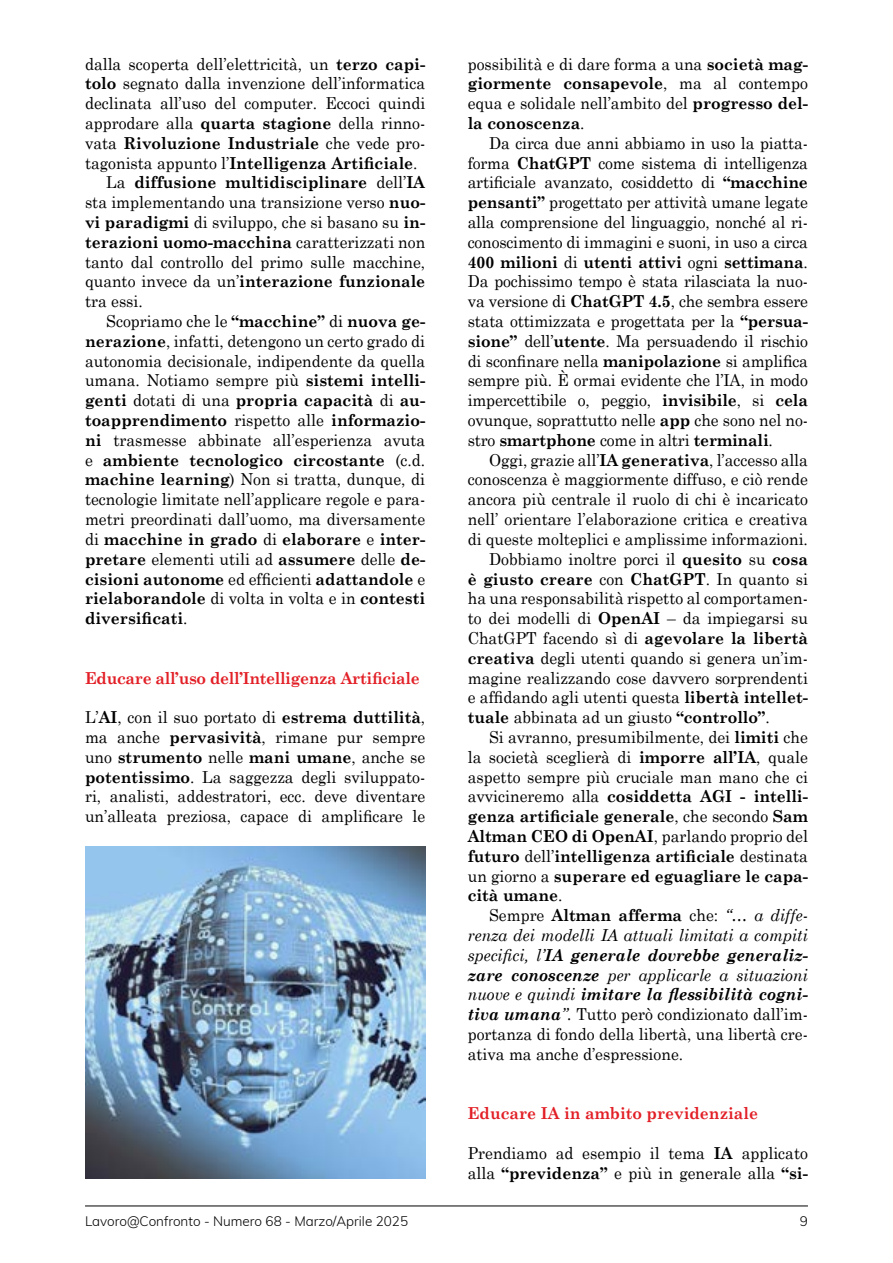
<style>
.page{position:relative;width:893px;height:1263px;background:#fff}
.page>*{position:absolute;margin:0;border:0;box-sizing:border-box;transform-origin:0 0}
.t1{font:16.5px/19.8px "Century Schoolbook";color:#000;text-align:justify;scale:.95 1}
.t2{font:700 16.5px "Century Schoolbook";color:#000;scale:.95 1}
.t3{font:italic 700 16.5px "Century Schoolbook";color:#000;scale:.95 1}
.t4{font:italic 16.5px "Century Schoolbook";color:#000;scale:.95 1}
.t5{font:700 16.5px "Century Schoolbook";letter-spacing:-.02em;color:#e21f26;scale:.95 1}
.t6{font:700 16.5px "Century Schoolbook";color:#e21f26;scale:.95 1}
.t7{font:300 13.5px "Muli";color:#000}
.s1{font-weight:700}
.s2{font-weight:400}
.s3{font-weight:400;font-style:italic}
.s4{font-weight:700;font-style:italic}
.s5{font-style:italic}
</style>
<div class="page">
<hr style="left:85px;top:1205px;width:723px;height:1px;background:#000">
<img style="left:85px;top:847px;width:340px;height:331px">
<p class="t1" style="left:85px;top:53px;width:360px">dalla scoperta dell’elettricità, un <span class="s1">terzo capi-</span></p>
<p class="t1" style="left:85px;top:73px;width:360px"><span class="s1">tolo</span> segnato dalla invenzione dell’informatica</p>
<p class="t1" style="left:85px;top:93px;width:360px">declinata all’uso del computer. Eccoci quindi</p>
<p class="t1" style="left:85px;top:113px;width:360px">approdare alla <span class="s1">quarta stagione</span> della rinno-</p>
<p class="t2" style="left:85px;top:133px;width:360px"><span class="s2">vata</span> Rivoluzione Industriale <span class="s2">che vede pro-</span></p>
<p class="t2" style="left:85px;top:153px;width:352px"><span class="s2">tagonista appunto l’</span>Intelligenza Artificiale<span class="s2">.</span></p>
<p class="t2" style="left:106px;top:172px;width:337px"><span class="s2">La</span> diffusione multidisciplinare <span class="s2">dell’</span>IA</p>
<p class="t1" style="left:85px;top:192px;width:360px">sta implementando una transizione verso <span class="s1">nuo-</span></p>
<p class="t1" style="left:85px;top:212px;width:360px"><span class="s1">vi paradigmi</span> di sviluppo, che si basano su <span class="s1">in-</span></p>
<p class="t2" style="left:85px;top:232px;width:360px">terazioni uomo-macchina <span class="s2">caratterizzati non</span></p>
<p class="t1" style="left:85px;top:251px;width:360px">tanto dal controllo del primo sulle macchine,</p>
<p class="t2" style="left:85px;top:271px;width:360px"><span class="s2">quanto invece da un’</span>interazione funzionale</p>
<p class="t1" style="left:85px;top:291px;width:62px">tra essi.</p>
<p class="t2" style="left:106px;top:311px;width:337px"><span class="s2">Scopriamo che le</span> “macchine” <span class="s2">di</span> nuova ge-</p>
<p class="t1" style="left:85px;top:331px;width:360px"><span class="s1">nerazione</span>, infatti, detengono un certo grado di</p>
<p class="t1" style="left:85px;top:350px;width:360px">autonomia decisionale, indipendente da quella</p>
<p class="t1" style="left:85px;top:370px;width:360px">umana. Notiamo sempre più <span class="s1">sistemi intelli-</span></p>
<p class="t2" style="left:85px;top:390px;width:360px">genti <span class="s2">dotati di una</span> propria capacità <span class="s2">di</span> au-</p>
<p class="t2" style="left:85px;top:410px;width:360px">toapprendimento <span class="s2">rispetto alle</span> informazio-</p>
<p class="t1" style="left:85px;top:430px;width:360px"><span class="s1">ni</span> trasmesse abbinate all’esperienza avuta</p>
<p class="t2" style="left:85px;top:450px;width:360px"><span class="s2">e</span> ambiente tecnologico circostante <span class="s2">(c.d.</span></p>
<p class="t1" style="left:85px;top:469px;width:360px"><span class="s1">machine learning</span>) Non si tratta, dunque, di</p>
<p class="t1" style="left:85px;top:489px;width:360px">tecnologie limitate nell’applicare regole e para-</p>
<p class="t1" style="left:85px;top:509px;width:360px">metri preordinati dall’uomo, ma diversamente</p>
<p class="t2" style="left:85px;top:529px;width:360px"><span class="s2">di</span> macchine in grado <span class="s2">di</span> elaborare <span class="s2">e</span> inter-</p>
<p class="t1" style="left:85px;top:548px;width:360px"><span class="s1">pretare</span> elementi utili ad <span class="s1">assumere</span> delle <span class="s1">de-</span></p>
<p class="t2" style="left:85px;top:568px;width:360px">cisioni autonome <span class="s2">ed efficienti</span> adattandole <span class="s2">e</span></p>
<p class="t2" style="left:85px;top:588px;width:360px">rielaborandole <span class="s2">di volta in volta e in</span> contesti</p>
<p class="t2" style="left:85px;top:608px;width:109px">diversificati<span class="s2">.</span></p>
<p class="t5" style="left:85px;top:667px;width:354px">Educare all’uso dell’Intelligenza Artificiale</p>
<p class="t1" style="left:85px;top:707px;width:360px">L’<span class="s1">AI</span>, con il suo portato di <span class="s1">estrema duttilità</span>, ma anche <span class="s1">pervasività</span>, rimane pur sempre uno <span class="s1">strumento</span> nelle <span class="s1">mani umane</span>, anche se <span class="s1">potentissimo</span>. La saggezza degli sviluppato&shy;ri, analisti, addestratori, ecc. deve diventare un’alleata preziosa, capace di amplificare le</p>
<p class="t1" style="left:468px;top:53px;width:360px">possibilità e di dare forma a una <span class="s1">società mag&shy;giormente consapevole</span>, ma al contempo equa e solidale nell’ambito del <span class="s1">progresso del&shy;la conoscenza</span>.</p>
<p class="t1" style="left:468px;top:133px;width:360px;text-indent:21px">Da circa due anni abbiamo in uso la piatta&shy;forma <span class="s1">ChatGPT</span> come sistema di intelligenza artificiale avanzato, cosiddetto di <span class="s1">“macchine pensanti”</span> progettato per attività umane legate alla comprensione del linguaggio, nonché al ri&shy;conoscimento di immagini e suoni, in uso a circa <span class="s1">400 milioni</span> di <span class="s1">utenti attivi</span> ogni <span class="s1">settimana</span>.<br>Da pochissimo tempo è stata rilasciata la nuo&shy;va versione di <span class="s1">ChatGPT 4.5</span>, che sembra essere stata ottimizzata e progettata per la <span class="s1">“persua&shy;sione”</span> dell’<span class="s1">utente</span>. Ma persuadendo il rischio di sconfinare nella <span class="s1">manipolazione</span> si amplifica sempre più. È ormai evidente che l’IA, in modo impercettibile o, peggio, <span class="s1">invisibile</span>, si <span class="s1">cela </span>ovunque, soprattutto nelle <span class="s1">app</span> che sono nel no&shy;stro <span class="s1">smartphone</span> come in altri <span class="s1">terminali</span>.</p>
<p class="t1" style="left:489px;top:449px;width:337px">Oggi, grazie all’<span class="s1">IA generativa</span>, l’accesso alla</p>
<p class="t1" style="left:468px;top:469px;width:360px">conoscenza è maggiormente diffuso, e ciò rende</p>
<p class="t1" style="left:468px;top:489px;width:360px">ancora più centrale il ruolo di chi è incaricato</p>
<p class="t1" style="left:468px;top:509px;width:360px">nell’ orientare l’elaborazione critica e creativa</p>
<p class="t1" style="left:468px;top:529px;width:360px">di queste molteplici e amplissime informazioni.</p>
<p class="t1" style="left:489px;top:548px;width:337px">Dobbiamo inoltre porci il <span class="s1">quesito</span> su <span class="s1">cosa</span></p>
<p class="t2" style="left:468px;top:568px;width:360px">è giusto creare <span class="s2">con</span> ChatGPT<span class="s2">. In quanto si</span></p>
<p class="t1" style="left:468px;top:588px;width:360px">ha una responsabilità rispetto al comportamen-</p>
<p class="t1" style="left:468px;top:608px;width:360px">to dei modelli di <span class="s1">OpenAI</span> – da impiegarsi su</p>
<p class="t1" style="left:468px;top:628px;width:360px">ChatGPT facendo sì di <span class="s1">agevolare la libertà</span></p>
<p class="t1" style="left:468px;top:647px;width:360px"><span class="s1">creativa</span> degli utenti quando si genera un’im-</p>
<p class="t1" style="left:468px;top:667px;width:360px">magine realizzando cose davvero sorprendenti</p>
<p class="t1" style="left:468px;top:687px;width:360px">e affidando agli utenti questa <span class="s1">libertà intellet-</span></p>
<p class="t1" style="left:468px;top:707px;width:319px"><span class="s1">tuale</span> abbinata ad un giusto <span class="s1">“controllo”</span>.</p>
<p class="t1" style="left:489px;top:727px;width:337px">Si avranno, presumibilmente, dei <span class="s1">limiti</span> che</p>
<p class="t1" style="left:468px;top:746px;width:360px">la società sceglierà di <span class="s1">imporre all’IA</span>, quale</p>
<p class="t1" style="left:468px;top:766px;width:360px">aspetto sempre più cruciale man mano che ci</p>
<p class="t2" style="left:468px;top:786px;width:360px"><span class="s2">avvicineremo alla</span> cosiddetta AGI - intelli-</p>
<p class="t2" style="left:468px;top:806px;width:360px">genza artificiale generale<span class="s2">, che secondo</span> Sam</p>
<p class="t1" style="left:468px;top:826px;width:360px"><span class="s1">Altman CEO di OpenAI</span>, parlando proprio del</p>
<p class="t2" style="left:468px;top:846px;width:360px">futuro <span class="s2">dell’</span>intelligenza artificiale <span class="s2">destinata</span></p>
<p class="t2" style="left:468px;top:865px;width:360px"><span class="s2">un giorno a</span> superare ed eguagliare le capa-</p>
<p class="t2" style="left:468px;top:885px;width:101px">cità umane<span class="s2">.</span></p>
<p class="t2" style="left:489px;top:905px;width:337px"><span class="s2">Sempre</span> Altman afferma <span class="s2">che:</span> <span class="s3">“… a diffe-</span></p>
<p class="t4" style="left:468px;top:925px;width:360px">renza dei modelli IA attuali limitati a compiti</p>
<p class="t3" style="left:468px;top:944px;width:360px"><span class="s2">specifici, l’</span>IA generale dovrebbe generaliz-</p>
<p class="t4" style="left:468px;top:964px;width:360px"><span class="s1">zare conoscenze</span> per applicarle a situazioni</p>
<p class="t3" style="left:468px;top:984px;width:360px"><span class="s2">nuove e quindi</span> imitare la flessibilità cogni-</p>
<p class="t1" style="left:468px;top:1004px;width:360px"><span class="s4">tiva umana</span><span class="s5">”.</span> Tutto però condizionato dall’im-</p>
<p class="t1" style="left:468px;top:1024px;width:360px">portanza di fondo della libertà, una libertà cre-</p>
<p class="t1" style="left:468px;top:1043px;width:228px">ativa ma anche d’espressione.</p>
<p class="t6" style="left:468px;top:1103px;width:307px">Educare IA in ambito previdenziale</p>
<p class="t1" style="left:468px;top:1142px;width:360px">Prendiamo ad esempio il tema <span class="s1">IA</span> applicato alla <span class="s1">“previdenza”</span> e più in generale alla <span class="s1">“si-</span></p>
<p class="t7" style="left:85px;top:1211px;width:325px">Lavoro@Confronto - Numero 68 - Marzo/Aprile 2025</p>
<p class="t7" style="left:800px;top:1211px;width:10px">9</p>
</div>
